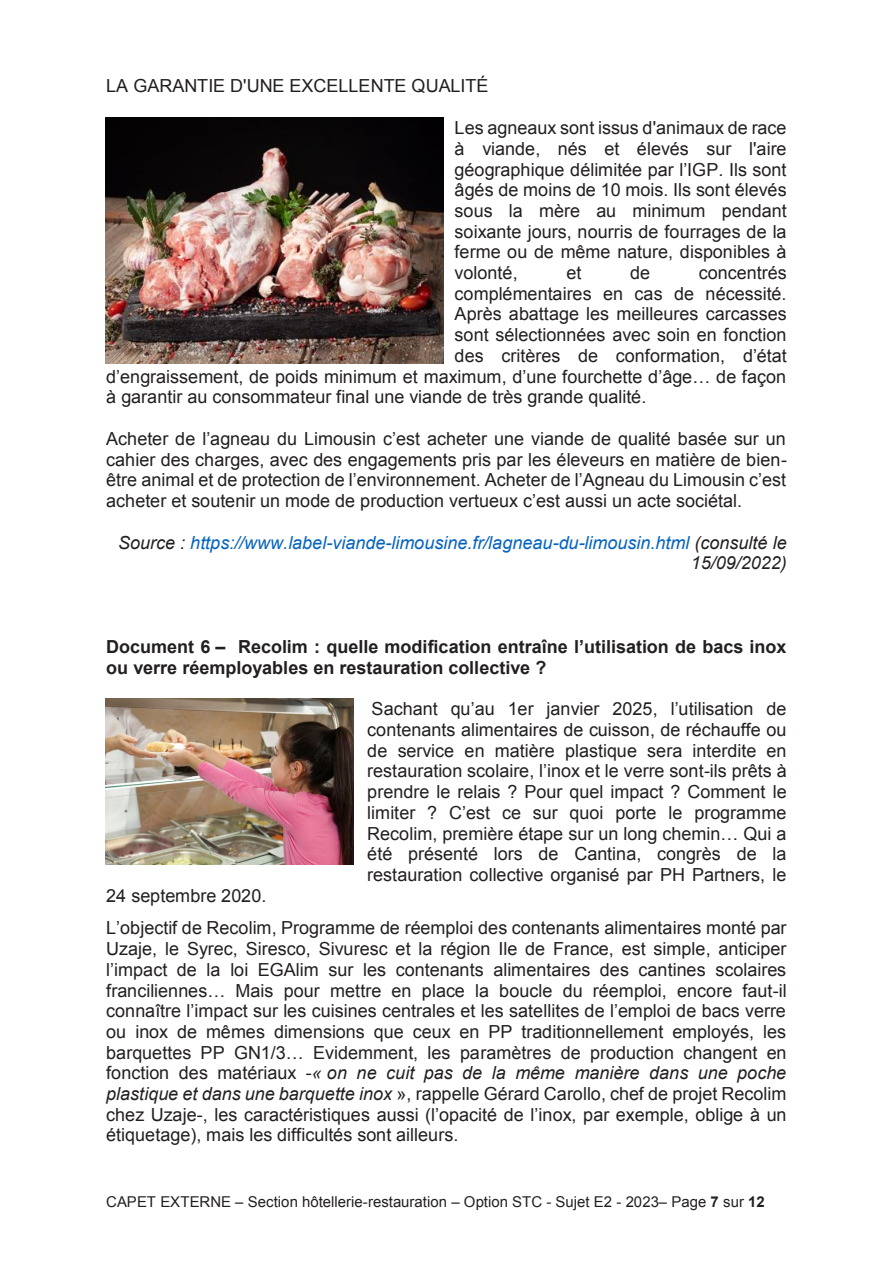
<style>
.page{position:relative;width:893px;height:1263px;background:#fff}
.page>*{position:absolute;margin:0;border:0;box-sizing:border-box;transform-origin:0 0}
.t1{font:18px/20.7px "Arial";color:#231f20;text-align:justify}
.t2{font:700 18px/20.7px "Arial";color:#231f20}
.t3{font:italic 18px/20.7px "Arial";color:#0563c1;text-align:right}
.t4{font:15px "Arial";color:#231f20}
.s1{color:#231f20}
.s2{font-style:italic}
.s3{font-weight:700}
</style>
<div class="page">
<img style="left:106px;top:117px;width:337px;height:247px">
<img style="left:106px;top:699px;width:248px;height:165px">
<p class="t1" style="left:106px;top:76px;width:384px">LA GARANTIE D'UNE EXCELLENTE QUALITÉ</p>
<p class="t1" style="left:455px;top:118px;width:334px">Les agneaux sont issus d'animaux de race à viande, nés et élevés sur l'aire géographique délimitée par l’IGP. Ils sont âgés de moins de 10 mois. Ils sont élevés sous la mère au minimum pendant soixante jours, nourris de fourrages de la ferme ou de même nature, disponibles à volonté,</p>
<p class="t1" style="left:566px;top:263px;width:17px">et</p>
<p class="t1" style="left:630px;top:263px;width:22px">de</p>
<p class="t1" style="left:699px;top:263px;width:89px">concentrés</p>
<p class="t1" style="left:455px;top:283px;width:333px">complémentaires en cas de nécessité.</p>
<p class="t1" style="left:455px;top:304px;width:334px">Après abattage les meilleures carcasses</p>
<p class="t1" style="left:455px;top:325px;width:333px">sont sélectionnées avec soin en fonction</p>
<p class="t1" style="left:455px;top:345px;width:334px">des critères de conformation, d’état</p>
<p class="t1" style="left:106px;top:366px;width:681px">d’engraissement, de poids minimum et maximum, d’une fourchette d’âge… de façon</p>
<p class="t1" style="left:106px;top:387px;width:542px">à garantir au consommateur final une viande de très grande qualité.</p>
<p class="t1" style="left:106px;top:428px;width:682px">Acheter de l’agneau du Limousin c’est acheter une viande de qualité basée sur un cahier des charges, avec des engagements pris par les éleveurs en matière de bien&shy;être animal et de protection de l’environnement. Acheter de l’Agneau du Limousin c’est acheter et soutenir un mode de production vertueux c’est aussi un acte sociétal.</p>
<p class="t3" style="left:118px;top:532px;width:670px"><span class="s1">Source :</span> https://www.label-viande-limousine.fr/lagneau-du-limousin.html <span class="s1">(consulté le<br>15/09/2022)</span></p>
<p class="t2" style="left:106px;top:637px;width:682px">Document 6 – Recolim : quelle modification entraîne l’utilisation de bacs inox ou verre réemployables en restauration collective ?</p>
<p class="t1" style="left:367px;top:699px;width:421px">Sachant qu’au 1er janvier 2025, l’utilisation de contenants alimentaires de cuisson, de réchauffe ou de service en matière plastique sera interdite en restauration scolaire, l’inox et le verre sont-ils prêts à prendre le relais ? Pour quel impact ? Comment le limiter ? C’est ce sur quoi porte le programme Recolim, première étape sur un long chemin… Qui a été présenté lors de Cantina, congrès de la restauration collective organisé par PH Partners, le</p>
<p class="t1" style="left:106px;top:879px;width:682px;line-height:32.7px">24 septembre 2020.<br>L’objectif de Recolim, Programme de réemploi des contenants alimentaires monté par</p>
<p class="t1" style="left:106px;top:939px;width:682px">Uzaje, le Syrec, Siresco, Sivuresc et la région Ile de France, est simple, anticiper l’impact de la loi EGAlim sur les contenants alimentaires des cantines scolaires franciliennes… Mais pour mettre en place la boucle du réemploi, encore faut-il connaître l’impact sur les cuisines centrales et les satellites de l’emploi de bacs verre ou inox de mêmes dimensions que ceux en PP traditionnellement employés, les barquettes PP GN1/3… Evidemment, les paramètres de production changent en fonction des matériaux -<span class="s2">« on ne cuit pas de la même manière dans une poche plastique et dans une barquette inox</span> », rappelle Gérard Carollo, chef de projet Recolim chez Uzaje-, les caractéristiques aussi (l’opacité de l’inox, par exemple, oblige à un étiquetage), mais les difficultés sont ailleurs.</p>
<p class="t4" style="left:106px;top:1191px;width:660px">CAPET EXTERNE – Section hôtellerie-restauration – Option STC - Sujet E2 - 2023– Page <span class="s3">7</span> sur <span class="s3">12</span></p>
</div>
